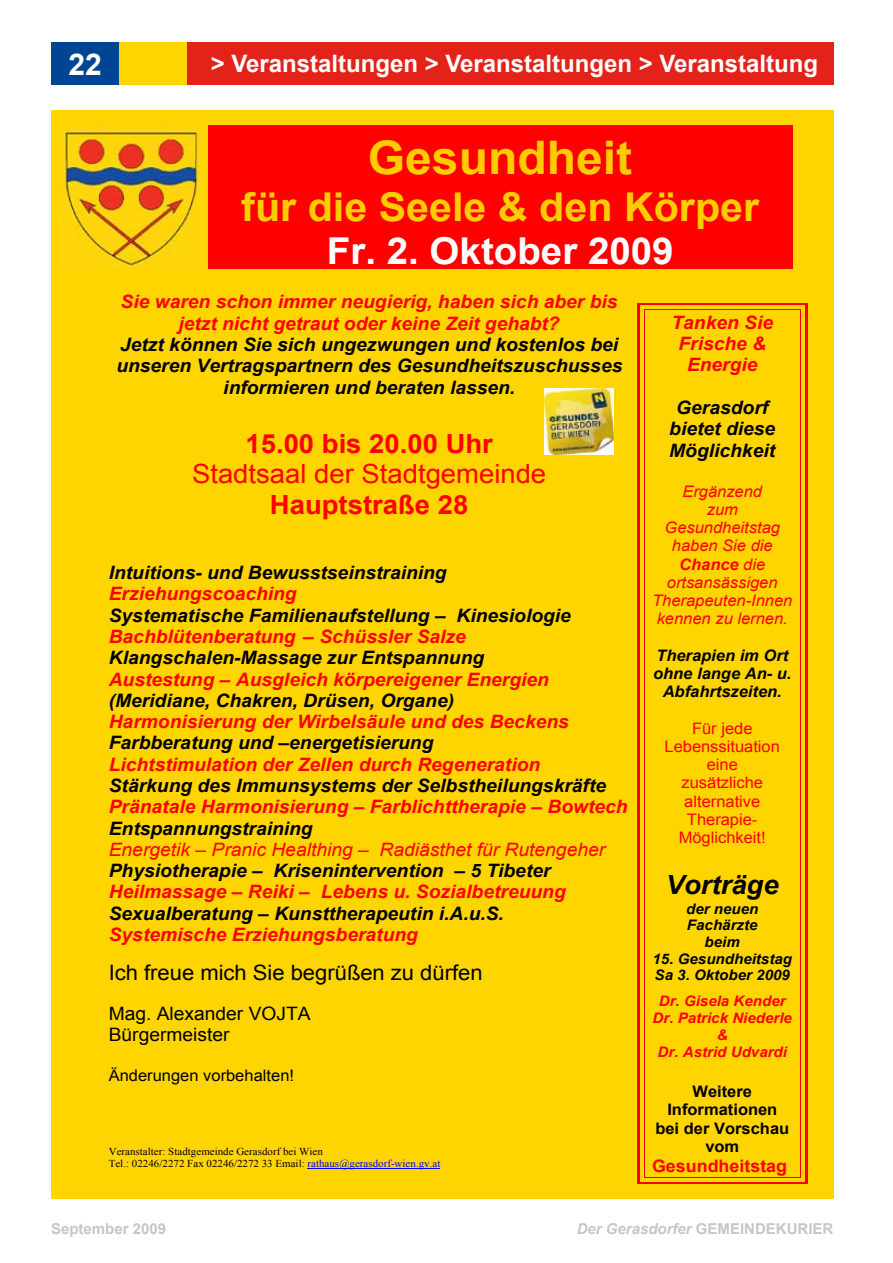
<style>
.page{position:relative;width:893px;height:1263px;background:#fff}
.page>*{position:absolute;margin:0;border:0;box-sizing:border-box;transform-origin:0 0}
.t1{font:700 46.2px "Arial";color:#fc0;scale:1.04 1}
.t2{font:700 39.6px "Arial";color:#fc0;scale:1.04 1}
.t3{font:700 37.05px "Arial";color:#fff;scale:1.04 1}
.t4{font:700 30px "Arial";color:#fff}
.t5{font:700 26.4px "Arial";color:#f00;scale:1.04 1}
.t6{font:26.4px "Arial";color:#f00;scale:1.04 1}
.t7{font:italic 700 26.4px "Arial";color:#000;scale:1.04 1}
.t8{font:700 24px "Arial";color:#fff}
.t9{font:21.15px "Arial";color:#000;scale:1.04 1}
.t10{font:italic 700 18.45px/21.3px "Arial";color:#000;text-align:center;scale:1.04 1}
.t11{font:italic 700 18.45px/21.3px "Arial";color:#f00;text-align:center;scale:1.04 1}
.t12{font:italic 18.45px "Arial";color:#f00;scale:1.04 1}
.t13{font:18.45px/21.3px "Arial";color:#000;scale:1.04 1}
.t14{font:700 17.25px "Arial";color:#f00;scale:1.04 1}
.t15{font:italic 15.9px/18.3px "Arial";color:#f00;text-align:center;scale:1.04 1}
.t16{font:15.9px/18.3px "Arial";color:#f00;text-align:center;scale:1.04 1}
.t17{font:italic 700 15.9px/18.3px "Arial";color:#000;text-align:center;scale:1.04 1}
.t18{font:700 15.9px/18.1px "Arial";color:#000;text-align:center;scale:1.04 1}
.t19{font:15.9px "Arial";color:#000;scale:1.04 1}
.t20{font:italic 700 15px "Arial";color:#c5c6c8}
.t21{font:700 15px "Arial";color:#c5c6c8}
.t22{font:italic 700 14.55px/16.6px "Arial";color:#000;text-align:center;scale:1.04 1}
.t23{font:italic 700 14.55px/16.6px "Arial";color:#f00;text-align:center;scale:1.04 1}
.t24{font:10.5px/12.1px "Times New Roman";color:#000;scale:1.04 1}
.s1{color:#00f}
.s2{font-weight:700}
.s3{font-style:normal}
</style>
<div class="page">
<div style="left:51px;top:43px;width:68px;height:42px;background:#004494"></div>
<div style="left:119px;top:43px;width:68px;height:42px;background:#ffd500"></div>
<div style="left:187px;top:43px;width:646px;height:42px;background:#e32219"></div>
<div style="left:51px;top:111px;width:782px;height:1088px;background:#ffd500"></div>
<hr style="left:307px;top:1168px;width:133px;height:1px;background:#00f">
<hr style="left:645px;top:303px;width:155px;height:2px;background:#f00">
<hr style="left:645px;top:309px;width:155px;height:1px;background:#f00">
<svg style="left:637px;top:303px;width:8px;height:566px"></svg>
<svg style="left:800px;top:303px;width:7px;height:566px"></svg>
<hr style="left:637px;top:869px;width:2px;height:31px;background:#f00">
<hr style="left:644px;top:869px;width:1px;height:31px;background:#f00">
<hr style="left:805px;top:869px;width:2px;height:31px;background:#f00">
<hr style="left:800px;top:869px;width:1px;height:31px;background:#f00">
<hr style="left:645px;top:1181px;width:155px;height:2px;background:#f00">
<hr style="left:645px;top:1176px;width:155px;height:1px;background:#f00">
<svg style="left:637px;top:900px;width:8px;height:283px"></svg>
<svg style="left:800px;top:900px;width:7px;height:283px"></svg>
<img style="left:60px;top:125px;width:145px;height:143px">
<img style="left:544px;top:388px;width:69px;height:66px">
<div style="left:208px;top:125px;width:585px;height:144px;background:#f00"></div>
<h3 class="t4" style="left:68px;top:44px;width:35px">22</h3>
<h3 class="t8" style="left:211px;top:48px;width:609px">&gt; Veranstaltungen &gt; Veranstaltungen &gt; Veranstaltung</h3>
<h1 class="t1" style="left:368px;top:127px;width:256px">Gesundheit</h1>
<h2 class="t2" style="left:241px;top:181px;width:499px">für die Seele &amp; den Körper</h2>
<h3 class="t3" style="left:327px;top:226px;width:335px">Fr. 2. Oktober 2009</h3>
<p class="t11" style="left:121px;top:292px;width:479px">Sie waren schon immer neugierig, haben sich aber bis jetzt nicht getraut oder keine Zeit gehabt?</p>
<p class="t10" style="left:116px;top:335px;width:488px">Jetzt können Sie sich ungezwungen und kostenlos bei unseren Vertragspartnern des Gesundheitszuschusses informieren und beraten lassen.</p>
<h3 class="t5" style="left:245px;top:426px;width:239px">15.00 bis 20.00 Uhr</h3>
<h3 class="t6" style="left:192px;top:457px;width:342px">Stadtsaal der Stadtgemeinde</h3>
<h3 class="t5" style="left:270px;top:487px;width:192px">Hauptstraße 28</h3>
<p class="t10" style="left:109px;top:563px;width:326px">Intuitions- und Bewusstseinstraining</p>
<p class="t11" style="left:109px;top:584px;width:182px">Erziehungscoaching</p>
<p class="t10" style="left:109px;top:605px;width:446px">Systematische Familienaufstellung – Kinesiologie</p>
<p class="t11" style="left:109px;top:626px;width:345px">Bachblütenberatung – Schüssler Salze</p>
<p class="t10" style="left:109px;top:648px;width:362px">Klangschalen-Massage zur Entspannung</p>
<p class="t11" style="left:109px;top:669px;width:425px">Austestung – Ausgleich körpereigener Energien</p>
<p class="t10" style="left:109px;top:690px;width:334px">(Meridiane, Chakren, Drüsen, Organe)</p>
<p class="t11" style="left:109px;top:712px;width:444px">Harmonisierung der Wirbelsäule und des Beckens</p>
<p class="t10" style="left:109px;top:733px;width:314px">Farbberatung und –energetisierung</p>
<p class="t11" style="left:109px;top:754px;width:416px">Lichtstimulation der Zellen durch Regeneration</p>
<p class="t10" style="left:109px;top:776px;width:480px">Stärkung des Immunsystems der Selbstheilungskräfte</p>
<p class="t11" style="left:109px;top:797px;width:500px">Pränatale Harmonisierung – Farblichttherapie – Bowtech</p>
<p class="t10" style="left:109px;top:818px;width:198px">Entspannungstraining</p>
<p class="t12" style="left:109px;top:837px;width:479px">Energetik – Pranic Healthing – Radiästhet für Rutengeher</p>
<p class="t10" style="left:109px;top:861px;width:426px">Physiotherapie – Krisenintervention – 5 Tibeter</p>
<p class="t11" style="left:109px;top:882px;width:441px">Heilmassage – Reiki – Lebens u. Sozialbetreuung</p>
<p class="t10" style="left:109px;top:903px;width:381px">Sexualberatung – Kunsttherapeutin i.A.u.S.</p>
<p class="t11" style="left:109px;top:925px;width:299px">Systemische Erziehungsberatung</p>
<p class="t9" style="left:109px;top:959px;width:361px">Ich freue mich Sie begrüßen zu dürfen</p>
<p class="t13" style="left:109px;top:1003px;width:196px">Mag. Alexander VOJTA<br>Bürgermeister</p>
<p class="t19" style="left:109px;top:1065px;width:180px">Änderungen vorbehalten!</p>
<p class="t24" style="left:109px;top:1145px;width:320px">Veranstalter: Stadtgemeinde Gerasdorf bei Wien<br>Tel.: 02246/2272 Fax 02246/2272 33 Email: <span class="s1">rathaus@gerasdorf-wien.gv.at</span></p>
<p class="t11" style="left:671px;top:312px;width:99px">Tanken Sie<br>Frische &amp;<br>Energie</p>
<p class="t10" style="left:669px;top:398px;width:103px">Gerasdorf bietet diese<br>Möglichkeit</p>
<p class="t15" style="left:652px;top:482px;width:136px">Ergänzend<br>zum<br>Gesundheitstag haben Sie die<br><span class="s2">Chance</span> die ortsansässigen<br>Therapeuten-Innen kennen zu lernen.</p>
<p class="t17" style="left:653px;top:647px;width:135px">Therapien im Ort ohne lange An- u.<br>Abfahrtszeiten.</p>
<p class="t16" style="left:664px;top:719px;width:112px">Für jede<br>Lebenssituation eine zusätzliche alternative<br>Therapie-<br>Möglichkeit!</p>
<h3 class="t7" style="left:666px;top:868px;width:110px">Vorträge</h3>
<p class="t22" style="left:686px;top:901px;width:71px">der neuen<br>Fachärzte beim</p>
<p class="t22" style="left:653px;top:951px;width:136px;text-align:left">15. Gesundheitstag<br>Sa 3. Oktober 2009</p>
<p class="t23" style="left:653px;top:993px;width:135px">Dr. Gisela Kender<br>Dr. Patrick Niederle &amp;<br>Dr. Astrid Udvardi</p>
<p class="t18" style="left:655px;top:1083px;width:130px">Weitere<br>Informationen bei der Vorschau vom</p>
<p class="t14" style="left:652px;top:1154px;width:131px">Gesundheitstag</p>
<p class="t21" style="left:51px;top:1218px;width:117px">September 2009</p>
<p class="t20" style="left:577px;top:1218px;width:258px">Der Gerasdorfer <span class="s3">Gemeindekurier</span></p>
</div>
